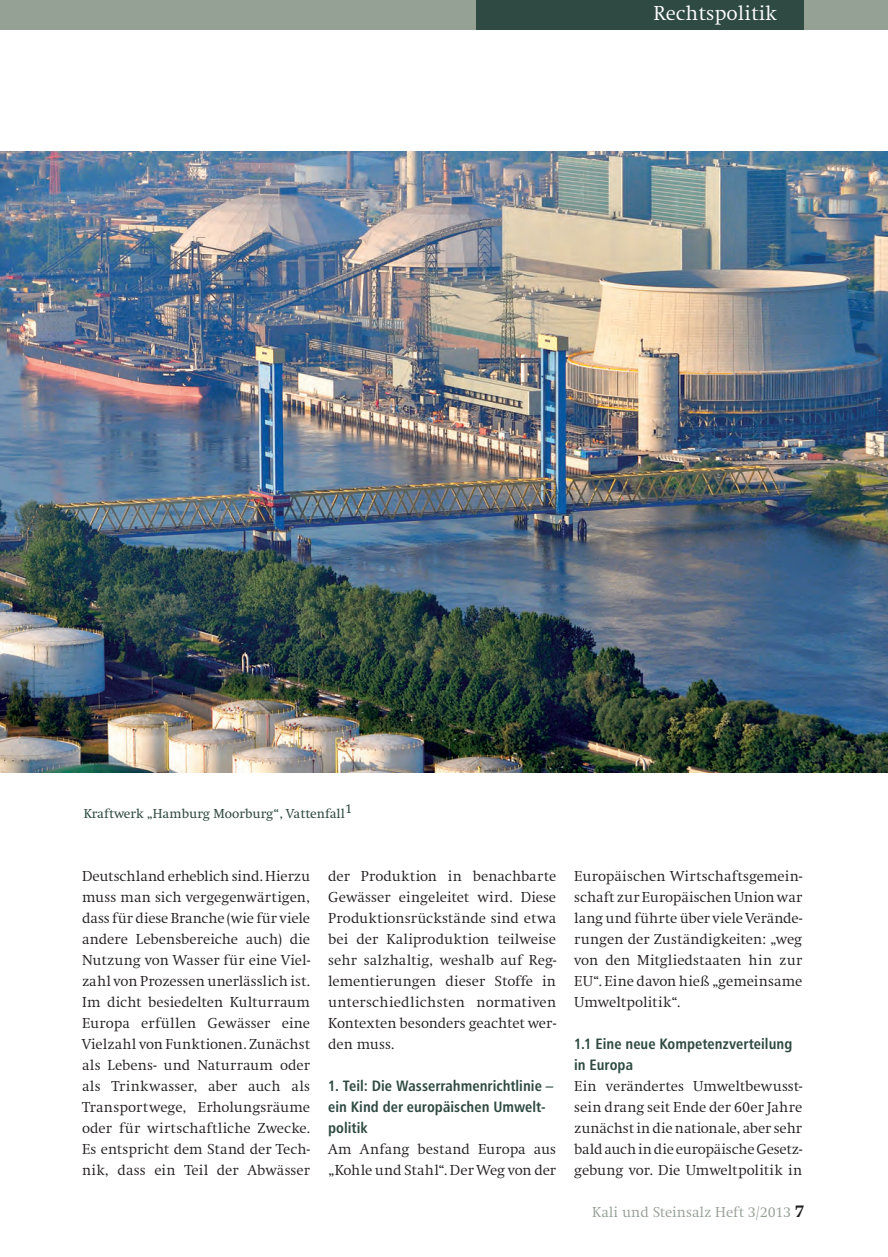
<style>
.page{position:relative;width:888px;height:1257px;background:#fff}
.page>*{position:absolute;margin:0;border:0;box-sizing:border-box;transform-origin:0 0}
.t1{font:300 21px "Swift EF";color:#fff}
.t2{font:300 15px/21px "Swift EF";color:#231f20;text-align:justify}
.t3{font:15px/21px "Humanist 777 BT Bold Condensed B";letter-spacing:.005em;color:#2f4a42}
.t4{font:300 15px "Swift EF";color:#96a196}
.t5{font:13.5px "Swift EF";color:#2f4a42}
.s1{font-weight:700;font-size:18px;color:#231f20}
</style>
<div class="page">
<div style="left:0;top:0;width:888px;height:30px;background:#96a196"></div>
<div style="left:476px;top:0;width:327px;height:30px;background:#2f4a42"></div>
<img style="left:0;top:151px;width:888px;height:621px">
<h1 class="t1" style="left:653px;top:2px;width:125px">Rechtspolitik</h1>
<p class="t5" style="left:84px;top:806px;width:270px">Kraftwerk „Hamburg Moorburg“, Vattenfall1</p>
<p class="t2" style="left:82px;top:865px;width:229px">Deutschland erheblich sind. Hierzu muss man sich vergegenwärtigen, dass für diese Branche (wie für viele andere Lebensbereiche auch) die Nutzung von Wasser für eine Viel&shy;zahl von Prozessen unerlässlich ist.<br>Im dicht besiedelten Kulturraum Europa erfüllen Gewässer eine Vielzahl von Funktionen. Zunächst als Lebens- und Naturraum oder als Trinkwasser, aber auch als Transportwege, Erholungsräume oder für wirtschaftliche Zwecke.<br>Es entspricht dem Stand der Tech&shy;nik, dass ein Teil der Abwässer</p>
<p class="t2" style="left:328px;top:865px;width:229px">der Produktion in benachbarte Gewässer eingeleitet wird. Diese Produktionsrückstände sind etwa bei der Kaliproduktion teilweise sehr salzhaltig, weshalb auf Reg&shy;lementierungen dieser Stoffe in unterschiedlichsten normativen Kontexten besonders geachtet wer&shy;den muss.</p>
<p class="t3" style="left:328px;top:1074px;width:226px">1. Teil: Die Wasserrahmenrichtlinie – ein Kind der europäischen Umwelt&shy;politik</p>
<p class="t2" style="left:328px;top:1138px;width:229px">Am Anfang bestand Europa aus „Kohle und Stahl“. Der Weg von der</p>
<p class="t2" style="left:574px;top:865px;width:229px">Europäischen Wirtschaftsgemein&shy;schaft zur Europäischen Union war lang und führte über viele Verände&shy;rungen der Zuständigkeiten: „weg von den Mitgliedstaaten hin zur EU“. Eine davon hieß „gemeinsame Umweltpolitik“.</p>
<p class="t3" style="left:574px;top:1032px;width:220px">1.1 Eine neue Kompetenzverteilung in Europa</p>
<p class="t2" style="left:574px;top:1075px;width:229px">Ein verändertes Umweltbewusst&shy;sein drang seit Ende der 60er Jahre zunächst in die nationale, aber sehr bald auch in die europäische Gesetz&shy;gebung vor. Die Umweltpolitik in</p>
<p class="t4" style="left:592px;top:1203px;width:214px">Kali und Steinsalz Heft 3/2013 <span class="s1">7</span></p>
</div>
